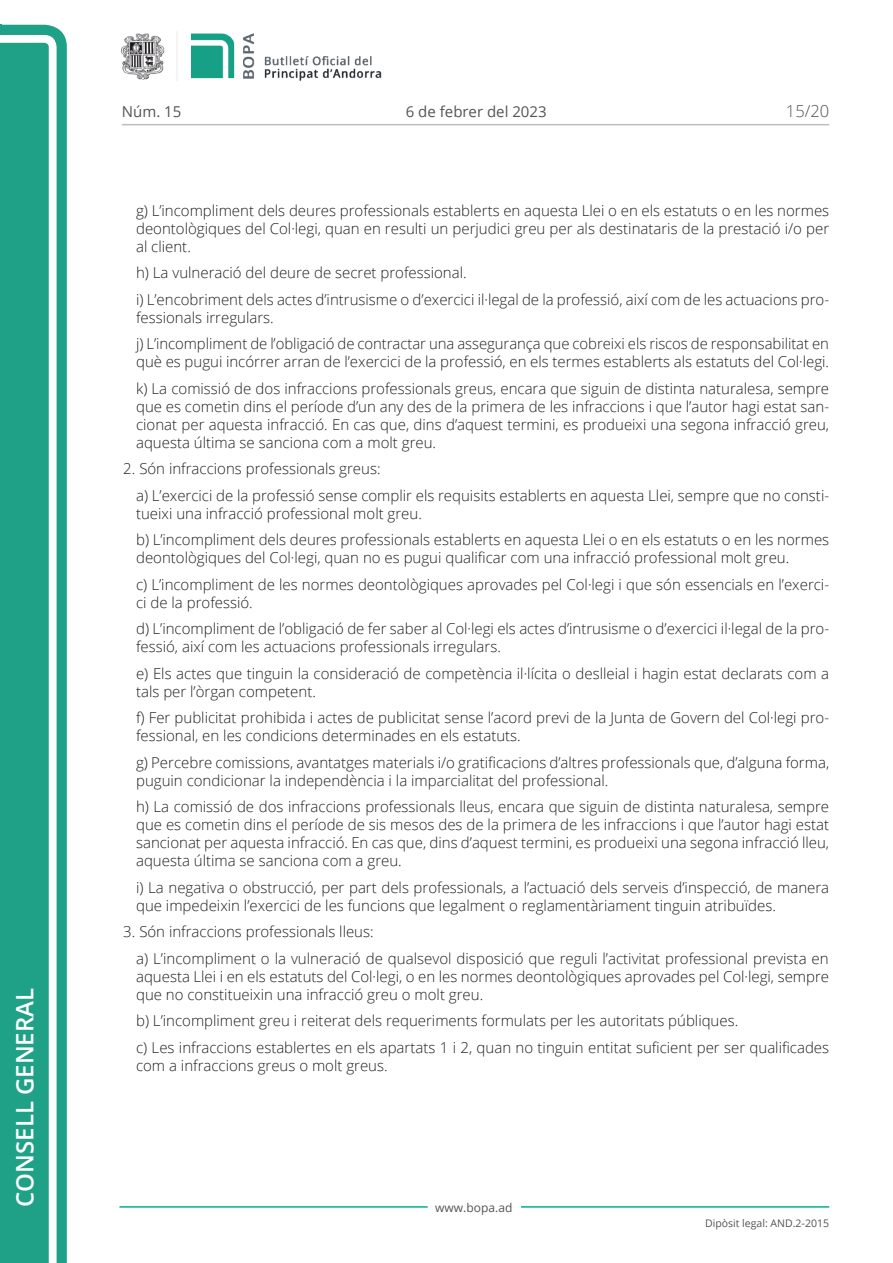
<style>
.page{position:relative;width:893px;height:1263px;background:#fff}
.page>*{position:absolute;margin:0;border:0;box-sizing:border-box;transform-origin:0 0}
.t1{font:600 24px "Open Sans";color:#fff}
.t2{font:300 16.5px "Open Sans";color:#545454}
.Body_text_i{font:300 15px/18px "Open Sans";color:#231f20}
.Body_text{font:300 15px "Open Sans";color:#231f20}
.t3{font:15px "Open Sans";color:#545454}
.t4{font:12px "Open Sans";color:#545454}
.t5{font:10.5px "Open Sans";color:#545454}
</style>
<div class="page">
<svg style="left:0;top:25px;width:67px;height:1238px;fill:#1ea187"></svg>
<div style="left:0;top:43px;width:49px;height:1220px;background:#1ea187"></div>
<img style="left:122px;top:32px;width:260px;height:49px">
<hr style="left:119px;top:1206px;width:309px;height:2px;background:#00ae91">
<hr style="left:521px;top:1206px;width:308px;height:2px;background:#00ae91">
<hr style="left:122px;top:124px;width:707px;height:1px;background:#bcbdc0">
<h1 class="t1" style="left:8px;top:1207px;width:220px;rotate:-90deg">Consell General</h1>
<p class="t3" style="left:122px;top:102px;width:61px">Núm. 15</p>
<p class="t3" style="left:406px;top:102px;width:142px">6 de febrer del 2023</p>
<p class="t2" style="left:786px;top:100px;width:45px">15/20</p>
<p class="Body_text_i" style="left:136px;top:201px;width:695px;text-align:justify">g) L’incompliment dels deures professionals establerts en aquesta Llei o en els estatuts o en les normes deontològiques del Col·legi, quan en resulti un perjudici greu per als destinataris de la prestació i/o per al client.</p>
<p class="Body_text_i" style="left:136px;top:263px;width:332px">h) La vulneració del deure de secret professional.</p>
<p class="Body_text_i" style="left:136px;top:290px;width:695px">i) L’encobriment dels actes d’intrusisme o d’exercici il·legal de la professió, així com de les actuacions pro&shy;fessionals irregulars.</p>
<p class="Body_text_i" style="left:136px;top:334px;width:695px">j) L’incompliment de l’obligació de contractar una assegurança que cobreixi els riscos de responsabilitat en què es pugui incórrer arran de l’exercici de la professió, en els termes establerts als estatuts del Col·legi.</p>
<p class="Body_text_i" style="left:136px;top:379px;width:695px;text-align:justify">k) La comissió de dos infraccions professionals greus, encara que siguin de distinta naturalesa, sempre que es cometin dins el període d’un any des de la primera de les infraccions i que l’autor hagi estat san&shy;cionat per aquesta infracció. En cas que, dins d’aquest termini, es produeixi una segona infracció greu, aquesta última se sanciona com a molt greu.</p>
<p class="Body_text" style="left:123px;top:458px;width:259px">2. Són infraccions professionals greus:</p>
<p class="Body_text_i" style="left:136px;top:486px;width:695px">a) L’exercici de la professió sense complir els requisits establerts en aquesta Llei, sempre que no consti&shy;tueixi una infracció professional molt greu.</p>
<p class="Body_text_i" style="left:136px;top:530px;width:695px">b) L’incompliment dels deures professionals establerts en aquesta Llei o en els estatuts o en les normes deontològiques del Col·legi, quan no es pugui qualificar com una infracció professional molt greu.</p>
<p class="Body_text_i" style="left:136px;top:575px;width:695px">c) L’incompliment de les normes deontològiques aprovades pel Col·legi i que són essencials en l’exerci&shy;ci de la professió.</p>
<p class="Body_text_i" style="left:136px;top:619px;width:695px">d) L’incompliment de l’obligació de fer saber al Col·legi els actes d’intrusisme o d’exercici il·legal de la pro&shy;fessió, així com les actuacions professionals irregulars.</p>
<p class="Body_text_i" style="left:136px;top:664px;width:695px">e) Els actes que tinguin la consideració de competència il·lícita o deslleial i hagin estat declarats com a tals per l’òrgan competent.</p>
<p class="Body_text_i" style="left:136px;top:708px;width:695px">f) Fer publicitat prohibida i actes de publicitat sense l’acord previ de la Junta de Govern del Col·legi pro&shy;fessional, en les condicions determinades en els estatuts.</p>
<p class="Body_text_i" style="left:136px;top:753px;width:695px">g) Percebre comissions, avantatges materials i/o gratificacions d’altres professionals que, d’alguna forma, puguin condicionar la independència i la imparcialitat del professional.</p>
<p class="Body_text_i" style="left:136px;top:797px;width:695px;text-align:justify">h) La comissió de dos infraccions professionals lleus, encara que siguin de distinta naturalesa, sempre que es cometin dins el període de sis mesos des de la primera de les infraccions i que l’autor hagi estat sancionat per aquesta infracció. En cas que, dins d’aquest termini, es produeixi una segona infracció lleu, aquesta última se sanciona com a greu.</p>
<p class="Body_text_i" style="left:136px;top:878px;width:695px">i) La negativa o obstrucció, per part dels professionals, a l’actuació dels serveis d’inspecció, de manera que impedeixin l’exercici de les funcions que legalment o reglamentàriament tinguin atribuïdes.</p>
<p class="Body_text" style="left:123px;top:921px;width:252px">3. Són infraccions professionals lleus:</p>
<p class="Body_text_i" style="left:136px;top:949px;width:695px;text-align:justify">a) L’incompliment o la vulneració de qualsevol disposició que reguli l’activitat professional prevista en aquesta Llei i en els estatuts del Col·legi, o en les normes deontològiques aprovades pel Col·legi, sempre que no constitueixin una infracció greu o molt greu.</p>
<p class="Body_text_i" style="left:136px;top:1011px;width:604px">b) L’incompliment greu i reiterat dels requeriments formulats per les autoritats públiques.</p>
<p class="Body_text_i" style="left:136px;top:1038px;width:695px">c) Les infraccions establertes en els apartats 1 i 2, quan no tinguin entitat suficient per ser qualificades com a infraccions greus o molt greus.</p>
<p class="t4" style="left:435px;top:1199px;width:79px">www.bopa.ad</p>
<p class="t5" style="left:705px;top:1216px;width:125px">Dipòsit legal: AND.2-2015</p>
</div>
